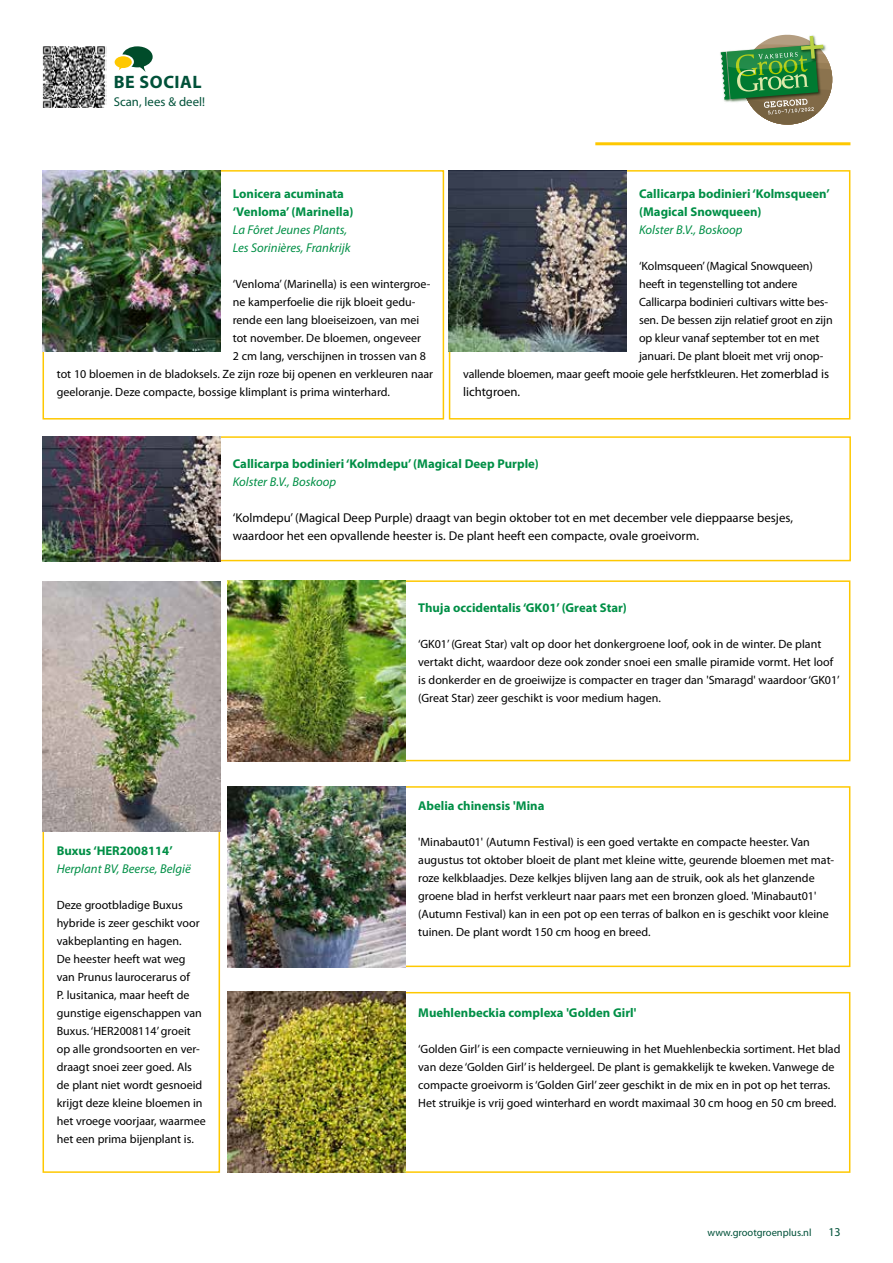
<style>
.page{position:relative;width:893px;height:1263px;background:#fff}
.page>*{position:absolute;margin:0;border:0;box-sizing:border-box;transform-origin:0 0}
.t1{font:700 18px "Myriad Pro";letter-spacing:.03em;color:#005139}
.t2{font:700 12.75px/18px "Myriad Pro";color:#008f46}
.t3{font:12.75px/18px "Myriad Pro";color:#000}
.t4{font:italic 12.75px/18px "Myriad Pro";color:#008f46}
.t5{font:12.75px "Myriad Pro";color:#005139}
.t6{font:12px/18px "Myriad Pro";color:#000}
.t7{font:12px "Myriad Pro";color:#005139}
.t8{font:10.5px "Myriad Pro";color:#005139}
.s1{font-size:12.75px}
</style>
<div class="page">
<hr style="left:595px;top:142px;width:255px;height:3px;background:#fec800">
<svg style="left:721px;top:34px;width:112px;height:91px"></svg>
<div style="left:43px;top:170px;width:401px;height:249px;border:2px solid #fec800"></div>
<div style="left:228px;top:580px;width:622px;height:181px;border:2px solid #fec800"></div>
<div style="left:228px;top:786px;width:622px;height:181px;border:2px solid #fec800"></div>
<div style="left:228px;top:992px;width:622px;height:181px;border:2px solid #fec800"></div>
<div style="left:214px;top:436px;width:637px;height:125px;border:2px solid #fec800"></div>
<div style="left:449px;top:170px;width:401px;height:249px;border:2px solid #fec800"></div>
<img style="left:43px;top:170px;width:177px;height:181px">
<img style="left:228px;top:580px;width:177px;height:181px">
<img style="left:228px;top:786px;width:177px;height:181px">
<img style="left:228px;top:992px;width:177px;height:181px">
<img style="left:43px;top:436px;width:177px;height:125px">
<img style="left:449px;top:170px;width:177px;height:181px">
<div style="left:43px;top:830px;width:177px;height:343px;border:2px solid #fec800"></div>
<img style="left:43px;top:582px;width:177px;height:249px">
<img style="left:42px;top:46px;width:65px;height:62px">
<svg style="left:115px;top:46px;width:38px;height:26px"></svg>
<h1 class="t1" style="left:114px;top:70px;width:89px">BE SOCIAL</h1>
<p class="t5" style="left:114px;top:94px;width:93px">Scan, lees &amp; deel!</p>
<p class="t2" style="left:233px;top:184px;width:122px">Lonicera acuminata ‘Venloma’ (Marinella)</p>
<p class="t4" style="left:233px;top:221px;width:119px">La Fôret Jeunes Plants,<br>Les Sorinières, Frankrijk</p>
<p class="t6" style="left:233px;top:275px;width:199px">‘Venloma’ (Marinella) is een wintergroe-</p>
<p class="t6" style="left:233px;top:293px;width:184px">ne kamperfoelie die rijk bloeit gedu-</p>
<p class="t6" style="left:233px;top:311px;width:188px">rende een lang bloeiseizoen, van mei</p>
<p class="t6" style="left:233px;top:329px;width:190px">tot november. De bloemen, ongeveer</p>
<p class="t6" style="left:233px;top:347px;width:195px">2 cm lang, verschijnen in trossen van 8</p>
<p class="t6" style="left:57px;top:365px;width:378px">tot 10 bloemen in de bladoksels. Ze zijn roze bij openen en verkleuren naar</p>
<p class="t6" style="left:57px;top:383px;width:335px">geeloranje. Deze compacte, bossige klimplant is prima winterhard.</p>
<p class="t2" style="left:639px;top:184px;width:192px">Callicarpa bodinieri ‘Kolmsqueen’ (Magical Snowqueen)</p>
<p class="t4" style="left:639px;top:221px;width:105px">Kolster B.V., Boskoop</p>
<p class="t6" style="left:639px;top:257px;width:175px">‘Kolmsqueen’ (Magical Snowqueen)</p>
<p class="t6" style="left:639px;top:275px;width:160px">heeft in tegenstelling tot andere</p>
<p class="t6" style="left:639px;top:293px;width:191px">Callicarpa bodinieri cultivars witte bes-</p>
<p class="t6" style="left:639px;top:311px;width:195px">sen. De bessen zijn relatief groot en zijn</p>
<p class="t6" style="left:639px;top:329px;width:182px">op kleur vanaf september tot en met</p>
<p class="t6" style="left:639px;top:347px;width:186px">januari. De plant bloeit met vrij onop-</p>
<p class="t6" style="left:463px;top:365px;width:368px">vallende bloemen, maar geeft mooie gele herfstkleuren. Het <span class="s1">zomerblad is</span></p>
<p class="t3" style="left:463px;top:383px;width:59px">lichtgroen.</p>
<p class="t2" style="left:233px;top:454px;width:308px">Callicarpa bodinieri ‘Kolmdepu’ (Magical Deep Purple)</p>
<p class="t4" style="left:233px;top:473px;width:105px">Kolster B.V., Boskoop</p>
<p class="t3" style="left:233px;top:509px;width:562px">‘Kolmdepu’ (Magical Deep Purple) draagt van begin oktober tot en met december vele dieppaarse besjes, waardoor het een opvallende heester is. De plant heeft een compacte, ovale groeivorm.</p>
<p class="t2" style="left:57px;top:841px;width:117px">Buxus ‘HER2008114’</p>
<p class="t4" style="left:57px;top:860px;width:136px">Herplant BV, Beerse, België</p>
<p class="t6" style="left:57px;top:896px;width:151px">Deze grootbladige Buxus hybride is zeer geschikt voor vakbeplanting en hagen.<br>De heester heeft wat weg van Prunus laurocerarus of<br>P. lusitanica, maar heeft de gunstige eigenschappen van<br>Buxus. ‘HER2008114’ groeit op alle grondsoorten en ver&shy;draagt snoei zeer goed. Als de plant niet wordt gesnoeid krijgt deze kleine bloemen in het vroege voorjaar, waarmee het een prima bijenplant is.</p>
<p class="t2" style="left:418px;top:598px;width:210px">Thuja occidentalis ‘GK01’ (Great Star)</p>
<p class="t6" style="left:418px;top:635px;width:423px">‘GK01’ (Great Star) valt op door het donkergroene loof, ook in de winter. De plant vertakt dicht, waardoor deze ook zonder snoei een smalle piramide vormt. Het loof is donkerder en de groeiwijze is compacter en trager dan 'Smaragd' waardoor ‘GK01’ (Great Star) zeer geschikt is voor medium hagen.</p>
<p class="t2" style="left:418px;top:796px;width:128px">Abelia chinensis 'Mina</p>
<p class="t6" style="left:418px;top:833px;width:418px">'Minabaut01' (Autumn Festival) is een goed vertakte en compacte heester. Van augustus tot oktober bloeit de plant met kleine witte, geurende bloemen met mat&shy;roze kelkblaadjes. Deze kelkjes blijven lang aan de struik, ook als het glanzende groene blad in herfst verkleurt naar paars met een bronzen gloed. 'Minabaut01' (Autumn Festival) kan in een pot op een terras of balkon en is geschikt voor kleine tuinen. De plant wordt 150 cm hoog en breed.</p>
<p class="t2" style="left:418px;top:1003px;width:220px">Muehlenbeckia complexa 'Golden Girl'</p>
<p class="t6" style="left:418px;top:1040px;width:424px">‘Golden Girl’ is een compacte vernieuwing in het Muehlenbeckia sortiment. Het blad van deze ‘Golden Girl’ is heldergeel. De plant is gemakkelijk te kweken. Vanwege de compacte groeivorm is ‘Golden Girl’ zeer geschikt in de mix en in pot op het terras.<br>Het struikje is vrij goed winterhard en wordt maximaal 30 cm hoog en 50 cm breed.</p>
<p class="t8" style="left:707px;top:1226px;width:106px">www.grootgroenplus.nl</p>
<p class="t7" style="left:828px;top:1224px;width:14px">13</p>
</div>
